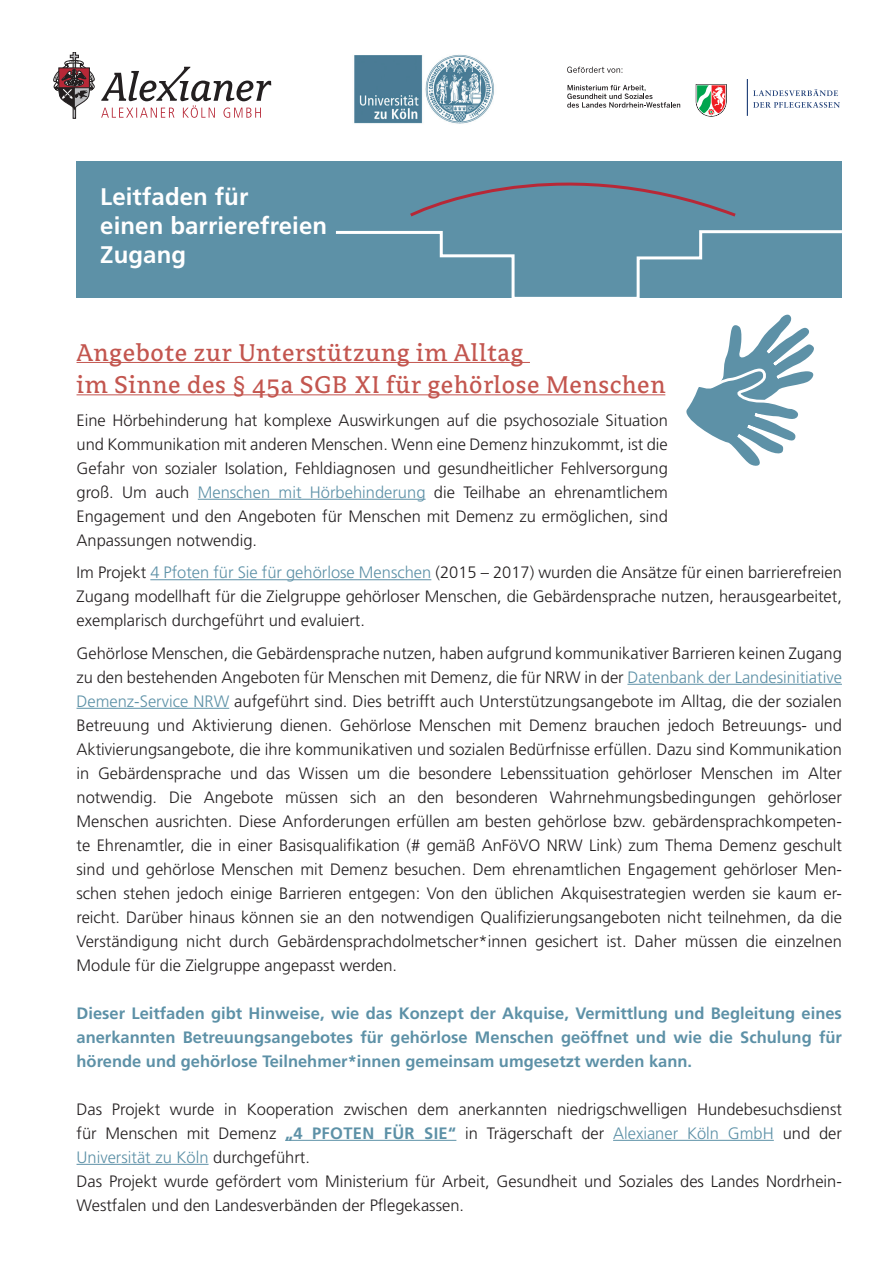
<style>
.page{position:relative;width:893px;height:1263px;background:#fff}
.page>*{position:absolute;margin:0;border:0;box-sizing:border-box;transform-origin:0 0}
.t1{font:27px/32.4px "Avance";letter-spacing:.025em;color:#c3564f}
.t2{font:700 24px/28.8px "Frutiger";letter-spacing:.005em;color:#fff}
.t3{font:300 16.5px/24px "Frutiger";color:#231f20;text-align:justify}
.t4{font:700 16.5px/24px "Frutiger";color:#5d91a7;text-align:justify}
.s1{color:#5d91a7}
.s2{font-weight:700;color:#5d91a7}
</style>
<div class="page">
<div style="left:77px;top:162px;width:765px;height:136px;background:#5d91a7"></div>
<img style="left:354px;top:54px;width:140px;height:70px">
<svg style="left:54px;top:52px;width:40px;height:66px"></svg>
<svg style="left:101px;top:67px;width:170px;height:51px"></svg>
<svg style="left:696px;top:84px;width:31px;height:33px"></svg>
<svg style="left:567px;top:85px;width:113px;height:23px"></svg>
<svg style="left:753px;top:89px;width:85px;height:7px"></svg>
<svg style="left:753px;top:102px;width:87px;height:6px"></svg>
<hr style="left:747px;top:79px;width:1px;height:37px;background:#25447b">
<svg style="left:567px;top:67px;width:55px;height:6px"></svg>
<svg style="left:336px;top:230px;width:506px;height:68px"></svg>
<svg style="left:408px;top:161px;width:331px;height:56px"></svg>
<svg style="left:686px;top:314px;width:128px;height:152px"></svg>
<hr style="left:77px;top:362px;width:453px;height:1px;background:#c3564f">
<hr style="left:77px;top:395px;width:588px;height:1px;background:#c3564f">
<hr style="left:198px;top:499px;width:228px;height:1px;background:#5d91a7">
<hr style="left:150px;top:579px;width:281px;height:1px;background:#5d91a7">
<hr style="left:627px;top:684px;width:215px;height:1px;background:#5d91a7">
<hr style="left:77px;top:708px;width:152px;height:1px;background:#5d91a7">
<hr style="left:285px;top:1140px;width:171px;height:1px;background:#5d91a7">
<hr style="left:613px;top:1140px;width:161px;height:1px;background:#5d91a7">
<hr style="left:77px;top:1164px;width:132px;height:1px;background:#5d91a7">
<h2 class="t2" style="left:100px;top:182px;width:228px">Leitfaden für<br>einen barrierefreien<br>Zugang</h2>
<h1 class="t1" style="left:77px;top:337px;width:590px">Angebote zur Unterstützung im Alltag<br>im Sinne des § 45a SGB XI für gehörlose Menschen</h1>
<p class="t3" style="left:77px;top:408px;width:593px">Eine Hörbehinderung hat komplexe Auswirkungen auf die psychosoziale Situation und Kommunikation mit anderen Menschen. Wenn eine Demenz hinzukommt, ist die Gefahr von sozialer Isolation, Fehldiagnosen und gesundheitlicher Fehlversorgung groß. Um auch <span class="s1">Menschen mit Hörbehinderung</span> die Teilhabe an ehrenamtlichem Engagement und den Angeboten für Menschen mit Demenz zu ermöglichen, sind Anpassungen notwendig.</p>
<p class="t3" style="left:77px;top:560px;width:767px">Im Projekt <span class="s1">4 Pfoten für Sie für gehörlose Menschen</span> (2015 – 2017) wurden die Ansätze für einen barrierefreien Zugang modellhaft für die Zielgruppe gehörloser Menschen, die Gebärdensprache nutzen, herausgearbeitet, exemplarisch durchgeführt und evaluiert.</p>
<p class="t3" style="left:77px;top:641px;width:767px">Gehörlose Menschen, die Gebärdensprache nutzen, haben aufgrund kommunikativer Barrieren keinen Zugang zu den bestehenden Angeboten für Menschen mit Demenz, die für NRW in der <span class="s1">Datenbank der Landesinitiative Demenz-Service NRW</span> aufgeführt sind. Dies betrifft auch Unterstützungsangebote im Alltag, die der sozialen Betreuung und Aktivierung dienen. Gehörlose Menschen mit Demenz brauchen jedoch Betreuungs- und Aktivierungsangebote, die ihre kommunikativen und sozialen Bedürfnisse erfüllen. Dazu sind Kommunikation in Gebärdensprache und das Wissen um die besondere Lebenssituation gehörloser Menschen im Alter notwendig. Die Angebote müssen sich an den besonderen Wahrnehmungsbedingungen gehörloser Menschen ausrichten. Diese Anforderungen erfüllen am besten gehörlose bzw. gebärdensprachkompeten&shy;te Ehrenamtler, die in einer Basisqualifikation (# gemäß AnFöVO NRW Link) zum Thema Demenz geschult sind und gehörlose Menschen mit Demenz besuchen. Dem ehrenamtlichen Engagement gehörloser Men&shy;schen stehen jedoch einige Barrieren entgegen: Von den üblichen Akquisestrategien werden sie kaum er&shy;reicht. Darüber hinaus können sie an den notwendigen Qualifizierungsangeboten nicht teilnehmen, da die Verständigung nicht durch Gebärdensprachdolmetscher*innen gesichert ist. Daher müssen die einzelnen Module für die Zielgruppe angepasst werden.</p>
<p class="t4" style="left:77px;top:1001px;width:767px">Dieser Leitfaden gibt Hinweise, wie das Konzept der Akquise, Vermittlung und Begleitung eines anerkannten Betreuungsangebotes für gehörlose Menschen geöffnet und wie die Schulung für hörende und gehörlose Teilnehmer*innen gemeinsam umgesetzt werden kann.</p>
<p class="t3" style="left:77px;top:1097px;width:767px;text-align:left">Das Projekt wurde in Kooperation zwischen dem anerkannten niedrigschwelligen Hundebesuchsdienst für Menschen mit Demenz <span class="s2">„4 PFOTEN FÜR SIE“</span> in Trägerschaft der <span class="s1">Alexianer Köln GmbH</span> und der <span class="s1">Universität zu Köln</span> durchgeführt.<br>Das Projekt wurde gefördert vom Ministerium für Arbeit, Gesundheit und Soziales des Landes Nordrhein-Westfalen und den Landesverbänden der Pflegekassen.</p>
</div>
